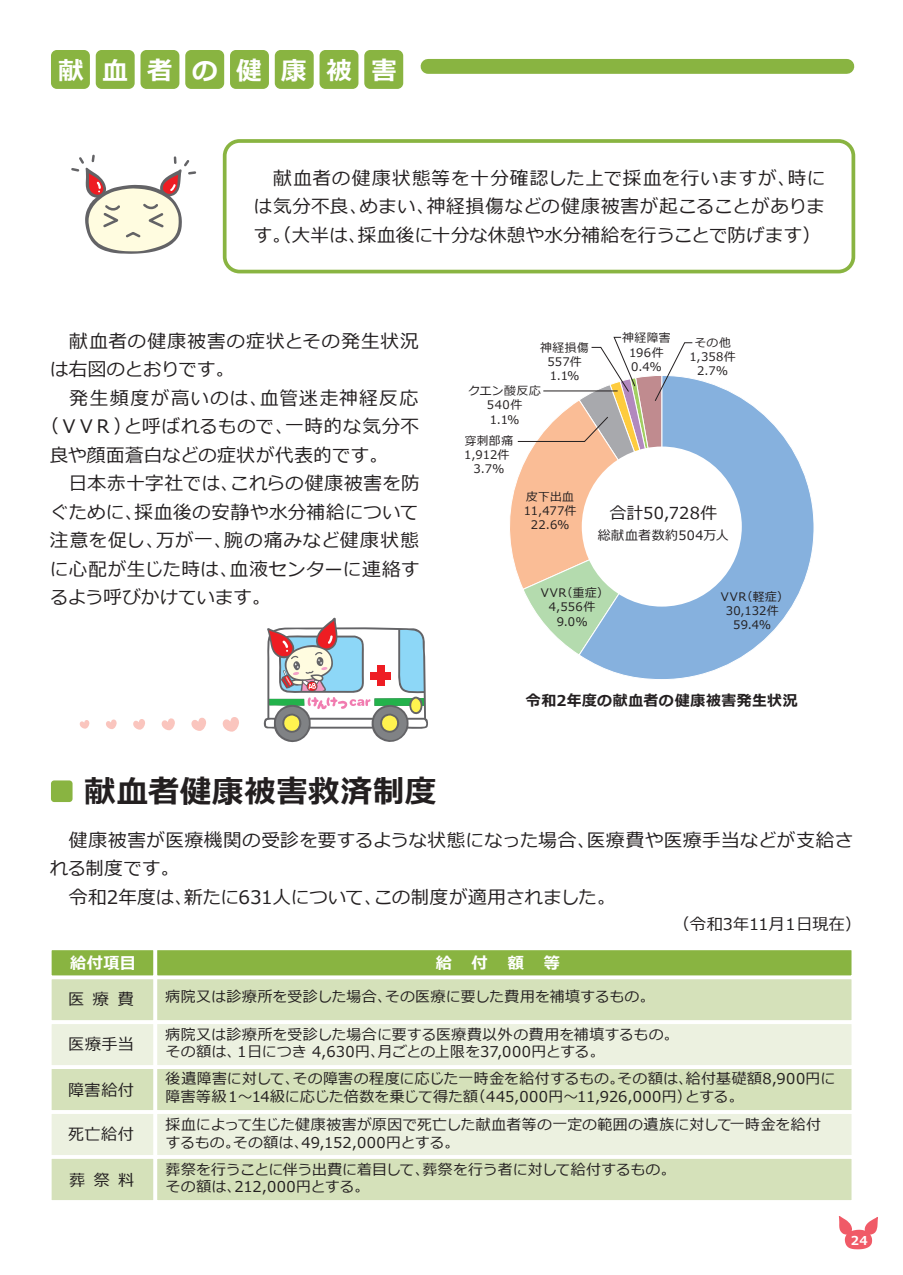
<style>
.page{position:relative;width:903px;height:1275px;background:#fff}
.page>*{position:absolute;margin:0;border:0;box-sizing:border-box;transform-origin:0 0}
.t1{font:700 31.32px "Meiryo";letter-spacing:.025em;color:#231f20}
.t2{font:700 25.38px "Meiryo";letter-spacing:.765em;color:#fff}
.t3{font:18.55px/28.5px "Meiryo";letter-spacing:.015em;color:#231f20;text-align:justify}
.t4{font:18.55px "Meiryo";letter-spacing:-.015em;color:#231f20}
.t5{font:18.55px "Meiryo";letter-spacing:.055em;color:#231f20}
.t6{font:18.55px "Meiryo";letter-spacing:.075em;color:#231f20}
.t7{font:16.45px "Meiryo";letter-spacing:.01em;color:#231f20}
.t8{font:16.1px "Meiryo";letter-spacing:.02em;color:#231f20}
.t9{font:16.1px "Meiryo";color:#231f20}
.t10{font:700 16.1px "Meiryo";letter-spacing:.635em;color:#fff}
.t11{font:14.88px/17.3px "Meiryo";letter-spacing:.015em;color:#231f20}
.t12{font:700 14.88px "Meiryo";letter-spacing:.035em;color:#231f20}
.t13{font:12.95px "Meiryo";letter-spacing:.03em;color:#231f20}
.t14{font:700 12.25px "Meiryo";color:#fff}
.t15{font:11.72px/14.2px "Meiryo";letter-spacing:.03em;color:#231f20;text-align:center}
</style>
<div class="page">
<div style="left:48px;top:975px;width:109px;height:49px;background:#d5e1ba;border:4px solid #fff"></div>
<div style="left:153px;top:975px;width:702px;height:49px;background:#d5e1ba;border:4px solid #fff"></div>
<div style="left:48px;top:1020px;width:109px;height:49px;background:#ecf1e0;border:4px solid #fff"></div>
<div style="left:153px;top:1020px;width:702px;height:49px;background:#ecf1e0;border:4px solid #fff"></div>
<div style="left:48px;top:1065px;width:109px;height:49px;background:#d5e1ba;border:4px solid #fff"></div>
<div style="left:153px;top:1065px;width:702px;height:49px;background:#d5e1ba;border:4px solid #fff"></div>
<div style="left:48px;top:1110px;width:109px;height:49px;background:#ecf1e0;border:4px solid #fff"></div>
<div style="left:153px;top:1110px;width:702px;height:49px;background:#ecf1e0;border:4px solid #fff"></div>
<div style="left:48px;top:1155px;width:109px;height:49px;background:#d5e1ba;border:4px solid #fff"></div>
<div style="left:153px;top:1155px;width:702px;height:49px;background:#d5e1ba;border:4px solid #fff"></div>
<div style="left:48px;top:946px;width:109px;height:33px;background:#89b441;border:4px solid #fff"></div>
<div style="left:153px;top:946px;width:702px;height:33px;background:#89b441;border:4px solid #fff"></div>
<div style="left:428px;top:59px;width:419px;height:15px;background:#89b441"></div>
<div style="left:51px;top:50px;width:39px;height:39px;background:#89b441;border-radius:6px"></div>
<div style="left:96px;top:50px;width:39px;height:39px;background:#89b441;border-radius:6px"></div>
<div style="left:141px;top:50px;width:38px;height:39px;background:#89b441;border-radius:6px"></div>
<div style="left:185px;top:50px;width:39px;height:39px;background:#89b441;border-radius:6px"></div>
<div style="left:230px;top:50px;width:39px;height:39px;background:#89b441;border-radius:6px"></div>
<div style="left:275px;top:50px;width:39px;height:39px;background:#89b441;border-radius:6px"></div>
<div style="left:320px;top:50px;width:38px;height:39px;background:#89b441;border-radius:6px"></div>
<div style="left:364px;top:50px;width:39px;height:39px;background:#89b441;border-radius:6px"></div>
<svg style="left:839px;top:1216px;width:39px;height:33px"></svg>
<svg style="left:71px;top:154px;width:126px;height:100px"></svg>
<div style="left:223px;top:139px;width:632px;height:134px;border:4px solid #89b441;border-radius:15px"></div>
<div style="left:51px;top:780px;width:22px;height:22px;background:#89b441;border-radius:3px"></div>
<svg style="left:263px;top:617px;width:165px;height:126px"></svg>
<div style="left:377px;top:665px;width:7px;height:21px;background:#ee1d23"></div>
<div style="left:371px;top:672px;width:20px;height:7px;background:#ee1d23"></div>
<svg style="left:222px;top:717px;width:17px;height:15px"></svg>
<svg style="left:191px;top:717px;width:15px;height:14px"></svg>
<svg style="left:161px;top:718px;width:14px;height:13px"></svg>
<svg style="left:133px;top:719px;width:12px;height:11px"></svg>
<svg style="left:106px;top:719px;width:11px;height:10px"></svg>
<svg style="left:79px;top:720px;width:11px;height:9px"></svg>
<svg style="left:582px;top:379px;width:232px;height:300px"></svg>
<div style="left:582px;top:447px;width:160px;height:160px;background:#fff;border-radius:50%"></div>
<svg style="left:510px;top:337px;width:183px;height:319px"></svg>
<h2 class="t2" style="left:58px;top:53px;width:340px">献血者の健康被害</h2>
<p class="t3" style="left:254px;top:165px;width:573px">　献血者の健康状態等を十分確認した上で採血を行いますが、時には気分不良、めまい、神経損傷などの健康被害が起こることがあります。（大半は、採血後に十分な休憩や水分補給を行うことで防げます）</p>
<p class="t5" style="left:50px;top:328px;width:371px">　献血者の健康被害の症状とその発生状況</p>
<p class="t4" style="left:50px;top:356px;width:186px">は右図のとおりです。</p>
<p class="t6" style="left:50px;top:385px;width:370px">　発生頻度が高いのは、血管迷走神経反応</p>
<p class="t3" style="left:40px;top:413px;width:380px">（ＶＶＲ）と呼ばれるもので、一時的な気分不</p>
<p class="t3" style="left:50px;top:442px;width:340px">良や顔面蒼白などの症状が代表的です。</p>
<p class="t3" style="left:50px;top:470px;width:372px">　日本赤十字社では、これらの健康被害を防</p>
<p class="t3" style="left:50px;top:499px;width:370px">ぐために、採血後の安静や水分補給について</p>
<p class="t3" style="left:50px;top:527px;width:371px">注意を促し、万が一、腕の痛みなど健康状態</p>
<p class="t3" style="left:50px;top:556px;width:371px">に心配が生じた時は、血液センターに連絡す</p>
<p class="t4" style="left:50px;top:585px;width:223px">るよう呼びかけています。</p>
<h1 class="t1" style="left:84px;top:770px;width:354px">献血者健康被害救済制度</h1>
<p class="t15" style="left:540px;top:341px;width:50px">神経損傷<br>557件<br>1.1％</p>
<p class="t15" style="left:622px;top:332px;width:50px">神経障害<br>196件<br>0.4％</p>
<p class="t15" style="left:689px;top:336px;width:48px">その他<br>1,358件<br>2.7％</p>
<p class="t15" style="left:468px;top:384px;width:74px">クエン酸反応<br>540件<br>1.1％</p>
<p class="t15" style="left:464px;top:434px;width:50px">穿刺部痛<br>1,912件<br>3.7％</p>
<p class="t15" style="left:524px;top:490px;width:54px">皮下出血<br>11,477件<br>22.6％</p>
<p class="t7" style="left:610px;top:501px;width:109px">合計50,728件</p>
<p class="t13" style="left:598px;top:527px;width:133px">総献血者数約504万人</p>
<p class="t15" style="left:541px;top:586px;width:70px">VVR（重症）<br>4,556件<br>9.0％</p>
<p class="t15" style="left:721px;top:590px;width:70px">VVR（軽症）<br>30,132件<br>59.4％</p>
<p class="t12" style="left:526px;top:690px;width:274px">令和2年度の献血者の健康被害発生状況</p>
<p class="t3" style="left:50px;top:827px;width:805px;text-align:left">　健康被害が医療機関の受診を要するような状態になった場合、医療費や医療手当などが支給される制度です。<br>　令和2年度は、新たに631人について、この制度が適用されました。</p>
<p class="t9" style="left:673px;top:913px;width:190px">（令和3年11月１日現在）</p>
<p class="t10" style="left:70px;top:952px;width:67px">給付項目</p>
<p class="t8" style="left:68px;top:988px;width:67px">医療費</p>
<p class="t8" style="left:68px;top:1033px;width:67px">医療手当</p>
<p class="t8" style="left:68px;top:1079px;width:67px">障害給付</p>
<p class="t8" style="left:68px;top:1123px;width:67px">死亡給付</p>
<p class="t8" style="left:69px;top:1169px;width:67px">葬祭料</p>
<p class="t10" style="left:436px;top:952px;width:126px">給付額等</p>
<p class="t11" style="left:166px;top:989px;width:490px">病院又は診療所を受診した場合、その医療に要した費用を補填するもの。</p>
<p class="t11" style="left:166px;top:1026px;width:515px">病院又は診療所を受診した場合に要する医療費以外の費用を補填するもの。その額は、１日につき 4,630円、月ごとの上限を37,000円とする。</p>
<p class="t11" style="left:166px;top:1071px;width:671px">後遺障害に対して、その障害の程度に応じた一時金を給付するもの。その額は、給付基礎額8,900円に障害等級１～14級に応じた倍数を乗じて得た額（445,000円～11,926,000円）とする。</p>
<p class="t11" style="left:166px;top:1117px;width:657px">採血によって生じた健康被害が原因で死亡した献血者等の一定の範囲の遺族に対して一時金を給付するもの。その額は、49,152,000円とする。</p>
<p class="t11" style="left:166px;top:1161px;width:512px">葬祭を行うことに伴う出費に着目して、葬祭を行う者に対して給付するもの。その額は、212,000円とする。</p>
<p class="t14" style="left:851px;top:1231px;width:18px">24</p>
</div>
